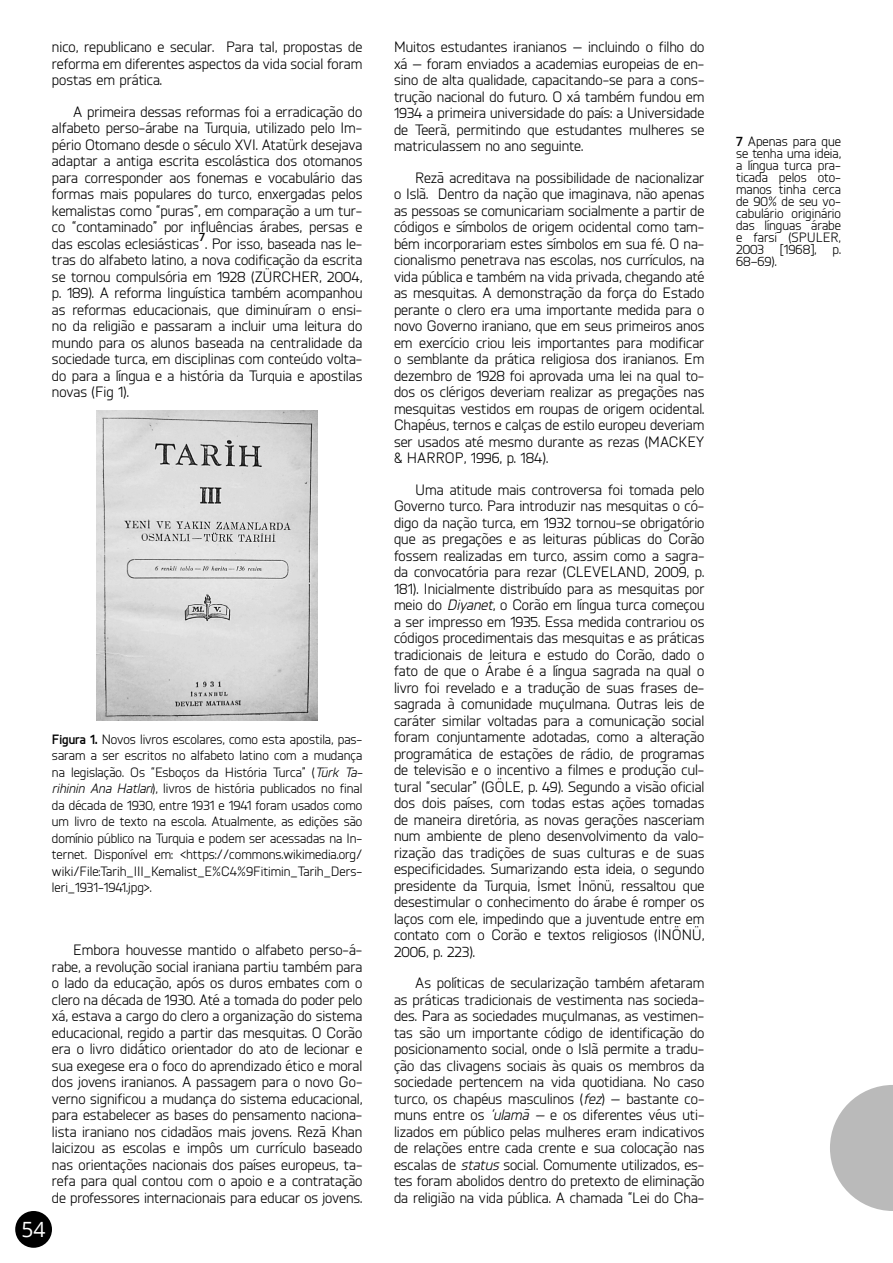
<style>
.page{position:relative;width:893px;height:1263px;background:#fff}
.page>*{position:absolute;margin:0;border:0;box-sizing:border-box;transform-origin:0 0}
.t1{font:21px "Open Sans";color:#fff}
.t2{font:15px/16.5px "Knul";color:#000;text-align:justify}
.t3{font:13.5px/12px "Knul";color:#000;text-align:justify}
.t4{font:700 12px "Knul";color:#000}
.s1{font-weight:700}
.s2{font-style:italic}
</style>
<div class="page">
<div style="left:15px;top:1211px;width:37px;height:37px;background:#000;border-radius:50%"></div>
<svg style="left:830px;top:1085px;width:63px;height:126px"></svg>
<img style="left:97px;top:410px;width:221px;height:310px">
<p class="t2" style="left:52px;top:38px;width:312px">nico, republicano e secular. Para tal, propostas de reforma em diferentes aspectos da vida social foram postas em prática.</p>
<p class="t2" style="left:52px;top:102px;width:312px;text-indent:21px">A primeira dessas reformas foi a erradicação do alfabeto perso-árabe na Turquia, utilizado pelo Im&shy;pério Otomano desde o século XVI. Atatürk desejava adaptar a antiga escrita escolástica dos otomanos para corresponder aos fonemas e vocabulário das formas mais populares do turco, enxergadas pelos kemalistas como “puras”, em comparação a um tur&shy;co “contaminado” por influências árabes, persas e das escolas eclesiásticas . Por isso, baseada nas le-</p>
<p class="t4" style="left:199px;top:228px;width:7px">7</p>
<p class="t2" style="left:52px;top:251px;width:312px">tras do alfabeto latino, a nova codificação da escrita se tornou compulsória em 1928 (ZÜRCHER, 2004, p. 189). A reforma linguística também acompanhou as reformas educacionais, que diminuíram o ensi&shy;no da religião e passaram a incluir uma leitura do mundo para os alunos baseada na centralidade da sociedade turca, em disciplinas com conteúdo volta&shy;do para a língua e a história da Turquia e apostilas novas (Fig 1).</p>
<p class="t3" style="left:52px;top:730px;width:312px;line-height:16.5px"><span class="s1">Figura 1.</span> Novos livros escolares, como esta apostila, pas&shy;saram a ser escritos no alfabeto latino com a mudança na legislação. Os “Esboços da História Turca” (<span class="s2">Türk Ta&shy;rihinin Ana Hatları</span>), livros de história publicados no final da década de 1930, entre 1931 e 1941 foram usados como um livro de texto na escola. Atualmente, as edições são domínio público na Turquia e podem ser acessadas na In&shy;ternet. Disponível em: &lt;https://commons.wikimedia.org/ wiki/File:Tarih_III_Kemalist_E%C4%9Fitimin_Tarih_Ders&shy;leri_1931-1941.jpg&gt;.</p>
<p class="t2" style="left:52px;top:941px;width:312px;text-indent:21px">Embora houvesse mantido o alfabeto perso-á&shy;rabe, a revolução social iraniana partiu também para o lado da educação, após os duros embates com o clero na década de 1930. Até a tomada do poder pelo xá, estava a cargo do clero a organização do sistema educacional, regido a partir das mesquitas. O Corão era o livro didático orientador do ato de lecionar e sua exegese era o foco do aprendizado ético e moral dos jovens iranianos. A passagem para o novo Go&shy;verno significou a mudança do sistema educacional, para estabelecer as bases do pensamento naciona&shy;lista iraniano nos cidadãos mais jovens. Rezā Khan laicizou as escolas e impôs um currículo baseado nas orientações nacionais dos países europeus, ta&shy;refa para qual contou com o apoio e a contratação de professores internacionais para educar os jovens.</p>
<h1 class="t1" style="left:22px;top:1215px;width:26px">54</h1>
<p class="t2" style="left:394px;top:38px;width:312px">Muitos estudantes iranianos — incluindo o filho do xá — foram enviados a academias europeias de en&shy;sino de alta qualidade, capacitando-se para a cons&shy;trução nacional do futuro. O xá também fundou em 1934 a primeira universidade do país: a Universidade de Teerã, permitindo que estudantes mulheres se matriculassem no ano seguinte.</p>
<p class="t2" style="left:394px;top:168px;width:312px;text-indent:21px">Rezā acreditava na possibilidade de nacionalizar o Islã. Dentro da nação que imaginava, não apenas as pessoas se comunicariam socialmente a partir de códigos e símbolos de origem ocidental como tam&shy;bém incorporariam estes símbolos em sua fé. O na&shy;cionalismo penetrava nas escolas, nos currículos, na vida pública e também na vida privada, chegando até as mesquitas. A demonstração da força do Estado perante o clero era uma importante medida para o novo Governo iraniano, que em seus primeiros anos em exercício criou leis importantes para modificar o semblante da prática religiosa dos iranianos. Em dezembro de 1928 foi aprovada uma lei na qual to&shy;dos os clérigos deveriam realizar as pregações nas mesquitas vestidos em roupas de origem ocidental.<br>Chapéus, ternos e calças de estilo europeu deveriam ser usados até mesmo durante as rezas (MACKEY &amp; HARROP, 1996, p. 184).</p>
<p class="t2" style="left:394px;top:480px;width:312px;text-indent:21px">Uma atitude mais controversa foi tomada pelo Governo turco. Para introduzir nas mesquitas o có&shy;digo da nação turca, em 1932 tornou-se obrigatório que as pregações e as leituras públicas do Corão fossem realizadas em turco, assim como a sagra&shy;da convocatória para rezar (CLEVELAND, 2009, p.<br>181). Inicialmente distribuído para as mesquitas por meio do <span class="s2">Diyanet</span>, o Corão em língua turca começou a ser impresso em 1935. Essa medida contrariou os códigos procedimentais das mesquitas e as práticas tradicionais de leitura e estudo do Corão, dado o fato de que o Árabe é a língua sagrada na qual o livro foi revelado e a tradução de suas frases de&shy;sagrada à comunidade muçulmana. Outras leis de caráter similar voltadas para a comunicação social foram conjuntamente adotadas, como a alteração programática de estações de rádio, de programas de televisão e o incentivo a filmes e produção cul&shy;tural “secular” (GÖLE, p. 49). Segundo a visão oficial dos dois países, com todas estas ações tomadas de maneira diretória, as novas gerações nasceriam num ambiente de pleno desenvolvimento da valo&shy;rização das tradições de suas culturas e de suas especificidades. Sumarizando esta ideia, o segundo presidente da Turquia, İsmet İnönü, ressaltou que desestimular o conhecimento do árabe é romper os laços com ele, impedindo que a juventude entre em contato com o Corão e textos religiosos (İNÖNÜ, 2006, p. 223).</p>
<p class="t2" style="left:394px;top:974px;width:312px;text-indent:21px">As políticas de secularização também afetaram as práticas tradicionais de vestimenta nas socieda&shy;des. Para as sociedades muçulmanas, as vestimen&shy;tas são um importante código de identificação do posicionamento social, onde o Islã permite a tradu&shy;ção das clivagens sociais às quais os membros da sociedade pertencem na vida quotidiana. No caso turco, os chapéus masculinos (<span class="s2">fez</span>) — bastante co&shy;muns entre os <span class="s2">‘ulamā —</span> e os diferentes véus uti&shy;lizados em público pelas mulheres eram indicativos de relações entre cada crente e sua colocação nas escalas de <span class="s2">status</span> social. Comumente utilizados, es&shy;tes foram abolidos dentro do pretexto de eliminação da religião na vida pública. A chamada “Lei do Cha-</p>
<p class="t3" style="left:736px;top:134px;width:106px"><span class="s1">7</span> Apenas para que se tenha uma ideia, a língua turca pra&shy;ticada pelos oto&shy;manos tinha cerca de 90% de seu vo&shy;cabulário originário das línguas árabe e farsi (SPULER, 2003 [1968], p.<br>68–69).</p>
</div>
